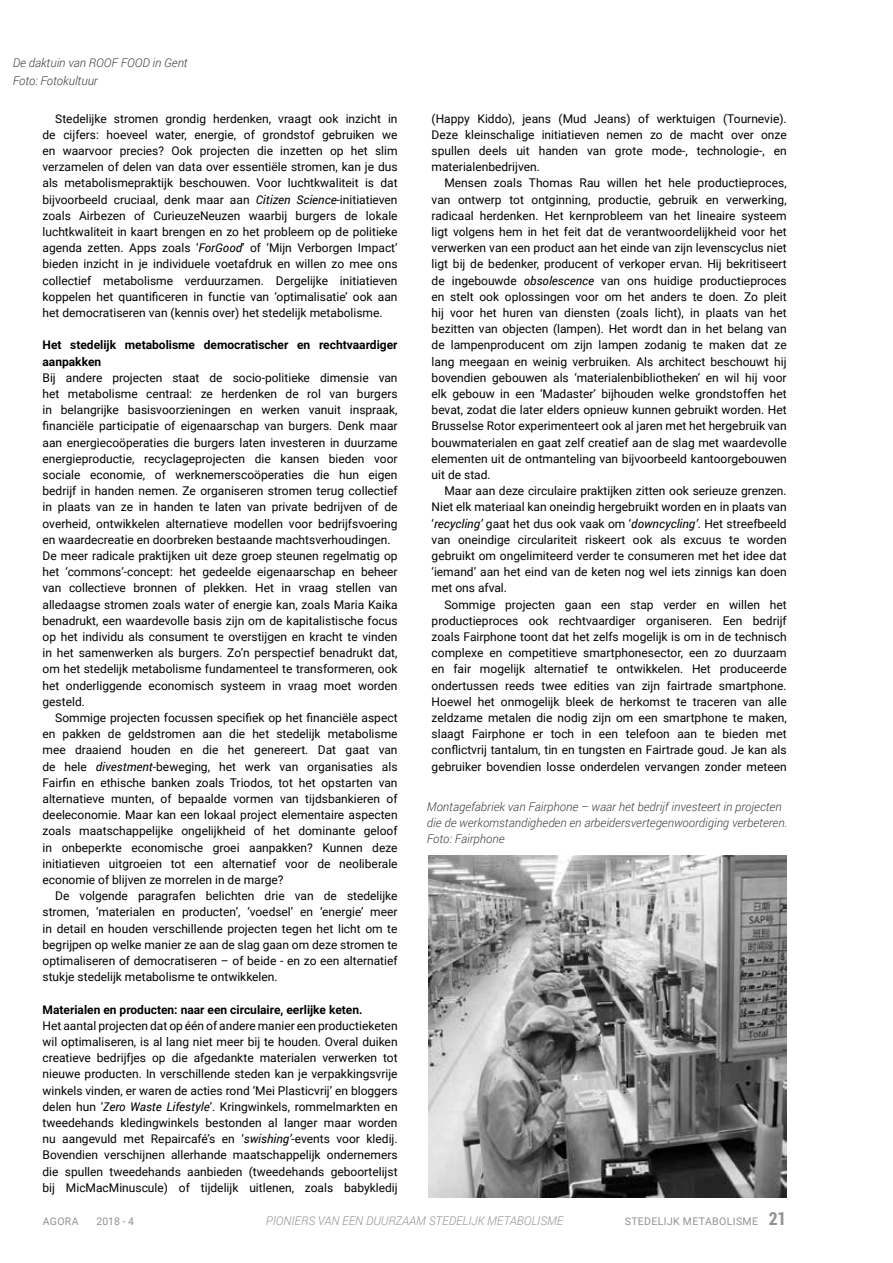
<style>
.page{position:relative;width:893px;height:1263px;background:#fff}
.page>*{position:absolute;margin:0;border:0;box-sizing:border-box;transform-origin:0 0}
.t1{font:12px/16.2px "Roboto";color:#000;text-align:justify}
.t2{font:italic 300 12px/16.2px "Roboto";color:#3c3c3b}
.t3{font:700 12px/16.2px "Roboto";color:#000}
.t4{font:italic 300 12px "Roboto";color:#929292}
.t5{font:10.5px "Roboto";letter-spacing:.035em;color:#929292}
.s1{font-style:italic}
.s2{font-family:"Roboto Condensed";font-weight:700;font-size:18px}
</style>
<div class="page">
<img style="left:429px;top:855px;width:358px;height:342px">
<p class="t2" style="left:13px;top:53px;width:177px;line-height:18px">De daktuin van ROOF FOOD in Gent<br>Foto: Fotokultuur</p>
<p class="t1" style="left:43px;top:110px;width:357px;text-indent:13px">Stedelijke stromen grondig herdenken, vraagt ook inzicht in de cijfers: hoeveel water, energie, of grondstof gebruiken we en waarvoor precies? Ook projecten die inzetten op het slim verzamelen of delen van data over essentiële stromen, kan je dus als metabolismepraktijk beschouwen. Voor luchtkwaliteit is dat bijvoorbeeld cruciaal, denk maar aan <span class="s1">Citizen Science</span>-initiatieven zoals Airbezen of CurieuzeNeuzen waarbij burgers de lokale luchtkwaliteit in kaart brengen en zo het probleem op de politieke agenda zetten. Apps zoals ‘<span class="s1">ForGood</span>’ of ‘Mijn Verborgen Impact’ bieden inzicht in je individuele voetafdruk en willen zo mee ons collectief metabolisme verduurzamen. Dergelijke initiatieven koppelen het quantificeren in functie van ‘optimalisatie’ ook aan het democratiseren van (kennis over) het stedelijk metabolisme.</p>
<p class="t3" style="left:43px;top:336px;width:357px">Het stedelijk metabolisme democratischer en rechtvaardiger aanpakken</p>
<p class="t1" style="left:43px;top:369px;width:357px;text-align:left">Bij andere projecten staat de socio-politieke dimensie van het metabolisme centraal: ze herdenken de rol van burgers in belangrijke basisvoorzieningen en werken vanuit inspraak, financiële participatie of eigenaarschap van burgers. Denk maar aan energiecoöperaties die burgers laten investeren in duurzame energieproductie, recyclageprojecten die kansen bieden voor sociale economie, of werknemerscoöperaties die hun eigen bedrijf in handen nemen. Ze organiseren stromen terug collectief in plaats van ze in handen te laten van private bedrijven of de overheid, ontwikkelen alternatieve modellen voor bedrijfsvoering en waardecreatie en doorbreken bestaande machtsverhoudingen.<br>De meer radicale praktijken uit deze groep steunen regelmatig op het ‘commons’-concept: het gedeelde eigenaarschap en beheer van collectieve bronnen of plekken. Het in vraag stellen van alledaagse stromen zoals water of energie kan, zoals Maria Kaika benadrukt, een waardevolle basis zijn om de kapitalistische focus op het individu als consument te overstijgen en kracht te vinden in het samenwerken als burgers. Zo’n perspectief benadrukt dat, om het stedelijk metabolisme fundamenteel te transformeren, ook het onderliggende economisch systeem in vraag moet worden gesteld.</p>
<p class="t1" style="left:43px;top:709px;width:357px;text-indent:13px">Sommige projecten focussen specifiek op het financiële aspect en pakken de geldstromen aan die het stedelijk metabolisme mee draaiend houden en die het genereert. Dat gaat van de hele <span class="s1">divestment</span>-beweging, het werk van organisaties als Fairfin en ethische banken zoals Triodos, tot het opstarten van alternatieve munten, of bepaalde vormen van tijdsbankieren of deeleconomie. Maar kan een lokaal project elementaire aspecten zoals maatschappelijke ongelijkheid of het dominante geloof in onbeperkte economische groei aanpakken? Kunnen deze initiatieven uitgroeien tot een alternatief voor de neoliberale economie of blijven ze morrelen in de marge?</p>
<p class="t1" style="left:43px;top:887px;width:357px;text-indent:13px">De volgende paragrafen belichten drie van de stedelijke stromen, ‘materialen en producten’, ‘voedsel’ en ‘energie’ meer in detail en houden verschillende projecten tegen het licht om te begrijpen op welke manier ze aan de slag gaan om deze stromen te optimaliseren of democratiseren – of beide - en zo een alternatief stukje stedelijk metabolisme te ontwikkelen.</p>
<p class="t3" style="left:43px;top:1001px;width:322px">Materialen en producten: naar een circulaire, eerlijke keten.</p>
<p class="t1" style="left:43px;top:1017px;width:357px">Het aantal projecten dat op één of andere manier een productieketen wil optimaliseren, is al lang niet meer bij te houden. Overal duiken creatieve bedrijfjes op die afgedankte materialen verwerken tot nieuwe producten. In verschillende steden kan je verpakkingsvrije winkels vinden, er waren de acties rond ‘Mei Plasticvrij’ en bloggers delen hun ‘<span class="s1">Zero Waste Lifestyle</span>’. Kringwinkels, rommelmarkten en tweedehands kledingwinkels bestonden al langer maar worden nu aangevuld met Repaircafé’s en ‘<span class="s1">swishing’</span>-events voor kledij.<br>Bovendien verschijnen allerhande maatschappelijk ondernemers die spullen tweedehands aanbieden (tweedehands geboortelijst bij MicMacMinuscule) of tijdelijk uitlenen, zoals babykledij</p>
<p class="t1" style="left:432px;top:110px;width:357px">(Happy Kiddo), jeans (Mud Jeans) of werktuigen (Tournevie).<br>Deze kleinschalige initiatieven nemen zo de macht over onze spullen deels uit handen van grote mode-, technologie-, en materialenbedrijven.</p>
<p class="t1" style="left:432px;top:174px;width:357px;text-indent:13px">Mensen zoals Thomas Rau willen het hele productieproces, van ontwerp tot ontginning, productie, gebruik en verwerking, radicaal herdenken. Het kernprobleem van het lineaire systeem ligt volgens hem in het feit dat de verantwoordelijkheid voor het verwerken van een product aan het einde van zijn levenscyclus niet ligt bij de bedenker, producent of verkoper ervan. Hij bekritiseert de ingebouwde <span class="s1">obsolescence</span> van ons huidige productieproces en stelt ook oplossingen voor om het anders te doen. Zo pleit hij voor het huren van diensten (zoals licht), in plaats van het bezitten van objecten (lampen). Het wordt dan in het belang van de lampenproducent om zijn lampen zodanig te maken dat ze lang meegaan en weinig verbruiken. Als architect beschouwt hij bovendien gebouwen als ‘materialenbibliotheken’ en wil hij voor elk gebouw in een ‘Madaster’ bijhouden welke grondstoffen het bevat, zodat die later elders opnieuw kunnen gebruikt worden. Het Brusselse Rotor experimenteert ook al jaren met het hergebruik van bouwmaterialen en gaat zelf creatief aan de slag met waardevolle elementen uit de ontmanteling van bijvoorbeeld kantoorgebouwen uit de stad.</p>
<p class="t1" style="left:432px;top:482px;width:357px;text-indent:13px">Maar aan deze circulaire praktijken zitten ook serieuze grenzen.<br>Niet elk materiaal kan oneindig hergebruikt worden en in plaats van ‘<span class="s1">recycling’</span> gaat het dus ook vaak om ‘<span class="s1">downcycling’</span>. Het streefbeeld van oneindige circulariteit riskeert ook als excuus te worden gebruikt om ongelimiteerd verder te consumeren met het idee dat ‘iemand’ aan het eind van de keten nog wel iets zinnigs kan doen met ons afval.</p>
<p class="t1" style="left:432px;top:596px;width:357px;text-indent:13px">Sommige projecten gaan een stap verder en willen het productieproces ook rechtvaardiger organiseren. Een bedrijf zoals Fairphone toont dat het zelfs mogelijk is om in de technisch complexe en competitieve smartphonesector, een zo duurzaam en fair mogelijk alternatief te ontwikkelen. Het produceerde ondertussen reeds twee edities van zijn fairtrade smartphone.<br>Hoewel het onmogelijk bleek de herkomst te traceren van alle zeldzame metalen die nodig zijn om een smartphone te maken, slaagt Fairphone er toch in een telefoon aan te bieden met conflictvrij tantalum, tin en tungsten en Fairtrade goud. Je kan als gebruiker bovendien losse onderdelen vervangen zonder meteen</p>
<p class="t2" style="left:427px;top:798px;width:362px">Montagefabriek van Fairphone – waar het bedrijf investeert in projecten die de werkomstandigheden en arbeidersvertegenwoordiging verbeteren.<br>Foto: Fairphone</p>
<p class="t5" style="left:43px;top:1214px;width:37px">AGORA</p>
<p class="t5" style="left:97px;top:1214px;width:39px">2018 - 4</p>
<p class="t4" style="left:266px;top:1212px;width:299px">PIONIERS VAN EEN DUURZAAM STEDELIJK METABOLISME</p>
<p class="t5" style="left:625px;top:1214px;width:163px">STEDELIJK METABOLISME <span class="s2">21</span></p>
</div>
